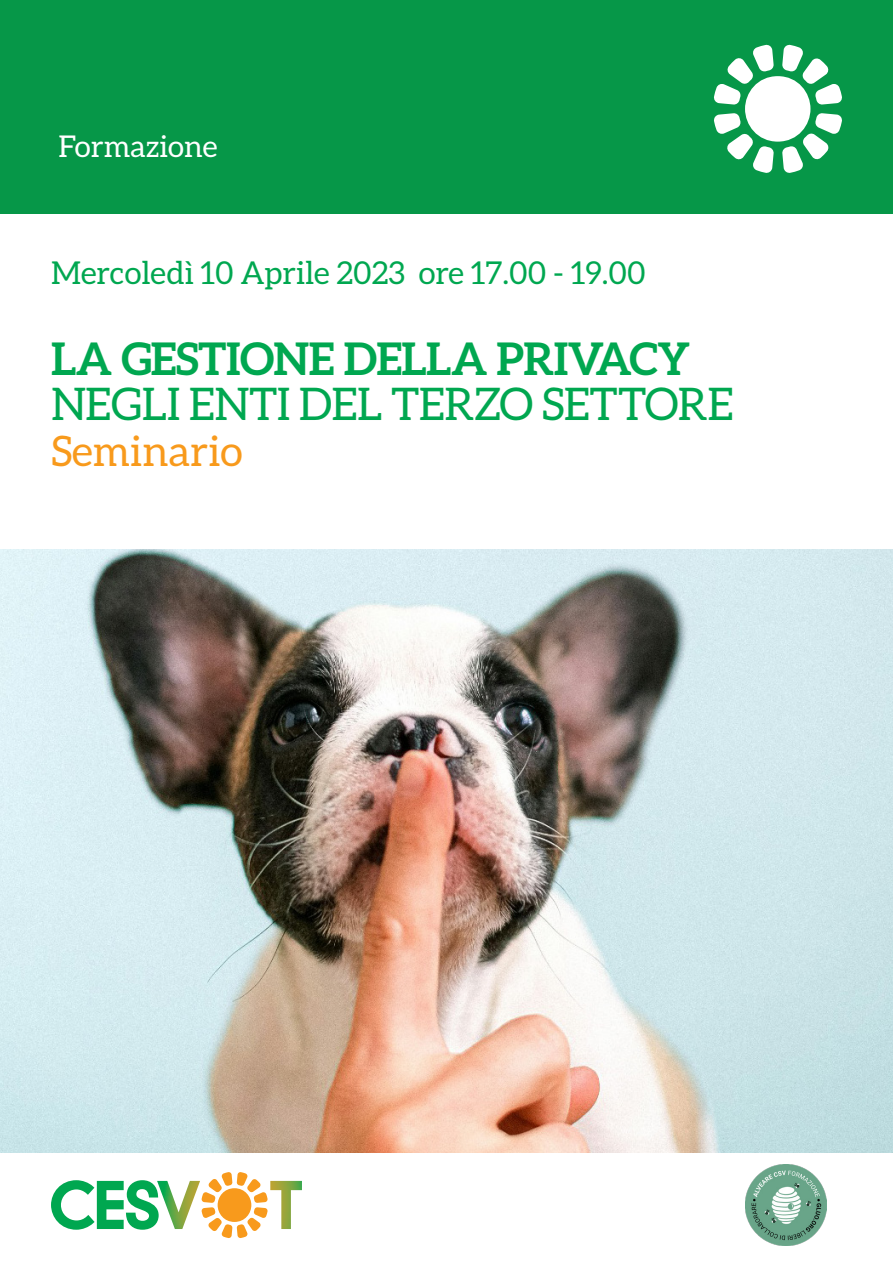
<style>
.page{position:relative;width:893px;height:1263px;background:#fff}
.page>*{position:absolute;margin:0;border:0;box-sizing:border-box;transform-origin:0 0}
.t1{font:45px "Aleo";letter-spacing:-.015em;color:#00a750}
.t2{font:700 45px "Aleo";letter-spacing:-.015em;color:#00a750}
.t3{font:42px "Aleo";color:#f89a1c}
.t4{font:31.5px "Aleo";color:#00a750}
.t5{font:30px "Aleo";color:#fff}
</style>
<div class="page">
<div style="left:0;top:0;width:893px;height:213px;background:#069748"></div>
<div style="left:745px;top:76px;width:65px;height:66px;background:#fff;border-radius:50%"></div>
<svg style="left:714px;top:113px;width:60px;height:60px"></svg>
<svg style="left:782px;top:44px;width:60px;height:61px"></svg>
<svg style="left:714px;top:44px;width:60px;height:61px"></svg>
<svg style="left:782px;top:113px;width:60px;height:60px"></svg>
<svg style="left:51px;top:1172px;width:251px;height:66px"></svg>
<img style="left:0;top:550px;width:893px;height:602px">
<img style="left:746px;top:1164px;width:81px;height:82px">
<p class="t5" style="left:58px;top:129px;width:161px">Formazione</p>
<p class="t4" style="left:51px;top:255px;width:596px">Mercoledì 10 Aprile 2023 ore 17.00 - 19.00</p>
<h1 class="t2" style="left:51px;top:333px;width:640px">LA GESTIONE DELLA PRIVACY</h1>
<h1 class="t1" style="left:51px;top:379px;width:684px">NEGLI ENTI DEL TERZO SETTORE</h1>
<h2 class="t3" style="left:51px;top:428px;width:193px">Seminario</h2>
</div>
